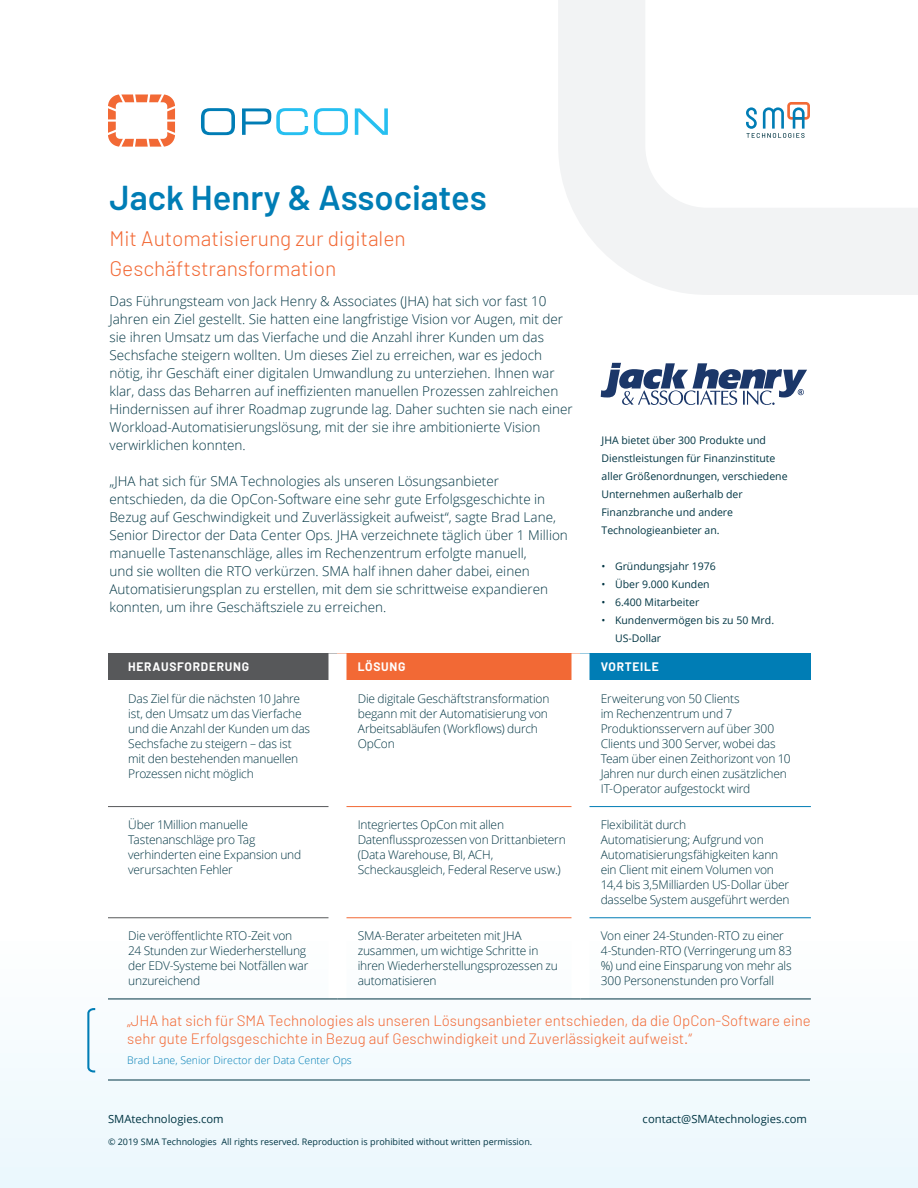
<style>
.page{position:relative;width:918px;height:1188px;background:#fff}
.page>*{position:absolute;margin:0;border:0;box-sizing:border-box;transform-origin:0 0}
.headilne{font:600 34.5px "Barlow";color:#007db5}
.subhead{font:300 21px/30px "Barlow";color:#f26935}
.subhead-2{font:300 15px/18px "Barlow";color:#f26935}
.body_text{font:300 13.5px/18px "Open Sans";color:#003543}
.Case_story_table{font:300 12px/15px "Open Sans";letter-spacing:-.015em;color:#003543}
.table_headline{font:700 12px "Barlow";letter-spacing:.06em;color:#fff}
.t1{font:11.25px "Open Sans";color:#003543}
.sidebar_text{font:10.5px/18px "Open Sans";color:#003543}
.Attribute{font:300 10.5px "Open Sans";color:#007db5}
.t2{font:9px "Open Sans";color:#003543}
</style>
<div class="page">
<div style="left:0;top:793px;width:918px;height:395px;background:linear-gradient(to right,#f7fcfe,#f7fcfe)"></div>
<hr style="left:108px;top:1080px;width:702px;height:1px;background:#003543">
<svg style="left:558px;top:0;width:360px;height:295px"></svg>
<div style="left:108px;top:653px;width:230px;height:27px;background:#57585a"></div>
<div style="left:338px;top:653px;width:242px;height:27px;background:#f26935"></div>
<div style="left:580px;top:653px;width:231px;height:27px;background:#007db5"></div>
<div style="left:328px;top:653px;width:18px;height:27px;background:#fff"></div>
<div style="left:572px;top:653px;width:18px;height:27px;background:#fff"></div>
<div style="left:572px;top:680px;width:18px;height:127px;background:#fff"></div>
<div style="left:572px;top:807px;width:18px;height:111px;background:#fff"></div>
<div style="left:572px;top:918px;width:18px;height:81px;background:#fff"></div>
<div style="left:328px;top:680px;width:18px;height:127px;background:#fff"></div>
<div style="left:328px;top:807px;width:18px;height:111px;background:#fff"></div>
<div style="left:328px;top:918px;width:18px;height:81px;background:#fff"></div>
<hr style="left:108px;top:806px;width:220px;height:1px;background:#57585a">
<hr style="left:108px;top:917px;width:220px;height:1px;background:#57585a">
<hr style="left:590px;top:806px;width:221px;height:1px;background:#007db5">
<hr style="left:590px;top:917px;width:221px;height:1px;background:#007db5">
<hr style="left:346px;top:806px;width:226px;height:1px;background:#f26935">
<hr style="left:346px;top:917px;width:226px;height:1px;background:#f26935">
<hr style="left:108px;top:999px;width:230px;height:1px;background:#003543">
<hr style="left:338px;top:999px;width:242px;height:1px;background:#003543">
<hr style="left:580px;top:999px;width:231px;height:1px;background:#003543">
<svg style="left:108px;top:94px;width:67px;height:53px"></svg>
<svg style="left:201px;top:108px;width:34px;height:27px"></svg>
<svg style="left:242px;top:108px;width:66px;height:27px"></svg>
<svg style="left:314px;top:108px;width:34px;height:27px"></svg>
<svg style="left:355px;top:108px;width:33px;height:27px"></svg>
<svg style="left:86px;top:1007px;width:11px;height:67px"></svg>
<svg style="left:601px;top:363px;width:206px;height:42px"></svg>
<p class="headilne" style="left:110px;top:176px;width:379px">Jack Henry &amp; Associates</p>
<p class="subhead" style="left:110px;top:223px;width:298px">Mit Automatisierung zur digitalen<br>Geschäftstransformation</p>
<p class="body_text" style="left:110px;top:292px;width:465px">Das Führungsteam von Jack Henry &amp; Associates (JHA) hat sich vor fast 10<br>Jahren ein Ziel gestellt. Sie hatten eine langfristige Vision vor Augen, mit der sie ihren Umsatz um das Vierfache und die Anzahl ihrer Kunden um das Sechsfache steigern wollten. Um dieses Ziel zu erreichen, war es jedoch nötig, ihr Geschäft einer digitalen Umwandlung zu unterziehen. Ihnen war klar, dass das Beharren auf ineffizienten manuellen Prozessen zahlreichen Hindernissen auf ihrer Roadmap zugrunde lag. Daher suchten sie nach einer Workload-Automatisierungslösung, mit der sie ihre ambitionierte Vision verwirklichen konnten.</p>
<p class="body_text" style="left:110px;top:472px;width:460px">„JHA hat sich für SMA Technologies als unseren Lösungsanbieter entschieden, da die OpCon-Software eine sehr gute Erfolgsgeschichte in Bezug auf Geschwindigkeit und Zuverlässigkeit aufweist“, sagte Brad Lane, Senior Director der Data Center Ops. JHA verzeichnete täglich über 1 Million manuelle Tastenanschläge, alles im Rechenzentrum erfolgte manuell,<br>und sie wollten die RTO verkürzen. SMA half ihnen daher dabei, einen Automatisierungsplan zu erstellen, mit dem sie schrittweise expandieren konnten, um ihre Geschäftsziele zu erreichen.</p>
<p class="sidebar_text" style="left:602px;top:431px;width:188px">JHA bietet über 300 Produkte und<br>Dienstleistungen für Finanzinstitute aller Größenordnungen, verschiedene<br>Unternehmen außerhalb der<br>Finanzbranche und andere<br>Technologieanbieter an.</p>
<p class="sidebar_text" style="left:602px;top:557px;width:116px">• Gründungsjahr 1976</p>
<p class="sidebar_text" style="left:602px;top:575px;width:110px">• Über 9.000 Kunden</p>
<p class="sidebar_text" style="left:602px;top:593px;width:99px">• 6.400 Mitarbeiter</p>
<p class="sidebar_text" style="left:615px;top:611px;width:161px;text-indent:-14px">• Kundenvermögen bis zu 50 Mrd.<br>US-Dollar</p>
<p class="table_headline" style="left:128px;top:659px;width:122px">HERAUSFORDERUNG</p>
<p class="table_headline" style="left:358px;top:659px;width:49px">LÖSUNG</p>
<p class="table_headline" style="left:601px;top:659px;width:59px">VORTEILE</p>
<p class="Case_story_table" style="left:128px;top:691px;width:183px">Das Ziel für die nächsten 10 Jahre ist, den Umsatz um das Vierfache und die Anzahl der Kunden um das<br>Sechsfache zu steigern – das ist mit den bestehenden manuellen<br>Prozessen nicht möglich</p>
<p class="Case_story_table" style="left:358px;top:691px;width:193px">Die digitale Geschäftstransformation begann mit der Automatisierung von<br>Arbeitsabläufen (Workflows) durch<br>OpCon</p>
<p class="Case_story_table" style="left:601px;top:691px;width:192px">Erweiterung von 50 Clients<br>im Rechenzentrum und 7<br>Produktionsservern auf über 300<br>Clients und 300 Server, wobei das<br>Team über einen Zeithorizont von 10<br>Jahren nur durch einen zusätzlichen<br>IT-Operator aufgestockt wird</p>
<p class="Case_story_table" style="left:128px;top:817px;width:175px">Über 1Million manuelle<br>Tastenanschläge pro Tag verhinderten eine Expansion und verursachten Fehler</p>
<p class="Case_story_table" style="left:358px;top:817px;width:210px">Integriertes OpCon mit allen Datenflussprozessen von Drittanbietern (Data Warehouse, BI, ACH, Scheckausgleich, Federal Reserve usw.)</p>
<p class="Case_story_table" style="left:601px;top:817px;width:190px">Flexibilität durch<br>Automatisierung; Aufgrund von<br>Automatisierungsfähigkeiten kann ein Client mit einem Volumen von<br>14,4 bis 3,5Milliarden US-Dollar über dasselbe System ausgeführt werden</p>
<p class="Case_story_table" style="left:128px;top:928px;width:182px">Die veröffentlichte RTO-Zeit von<br>24 Stunden zur Wiederherstellung der EDV-Systeme bei Notfällen war unzureichend</p>
<p class="Case_story_table" style="left:358px;top:928px;width:202px">SMA-Berater arbeiteten mit JHA zusammen, um wichtige Schritte in ihren Wiederherstellungsprozessen zu automatisieren</p>
<p class="Case_story_table" style="left:601px;top:928px;width:193px">Von einer 24-Stunden-RTO zu einer 4-Stunden-RTO (Verringerung um 83 %) und eine Einsparung von mehr als 300 Personenstunden pro Vorfall</p>
<p class="subhead-2" style="left:127px;top:1011px;width:685px">„JHA hat sich für SMA Technologies als unseren Lösungsanbieter entschieden, da die OpCon-Software eine sehr gute Erfolgsgeschichte in Bezug auf Geschwindigkeit und Zuverlässigkeit aufweist.“</p>
<p class="Attribute" style="left:127px;top:1052px;width:226px">Brad Lane, Senior Director der Data Center Ops</p>
<p class="t1" style="left:108px;top:1112px;width:117px">SMAtechnologies.com</p>
<p class="t1" style="left:643px;top:1112px;width:166px">contact@SMAtechnologies.com</p>
<p class="t2" style="left:108px;top:1135px;width:426px">© 2019 SMA Technologies All rights reserved. Reproduction is prohibited without written permission.</p>
</div>
